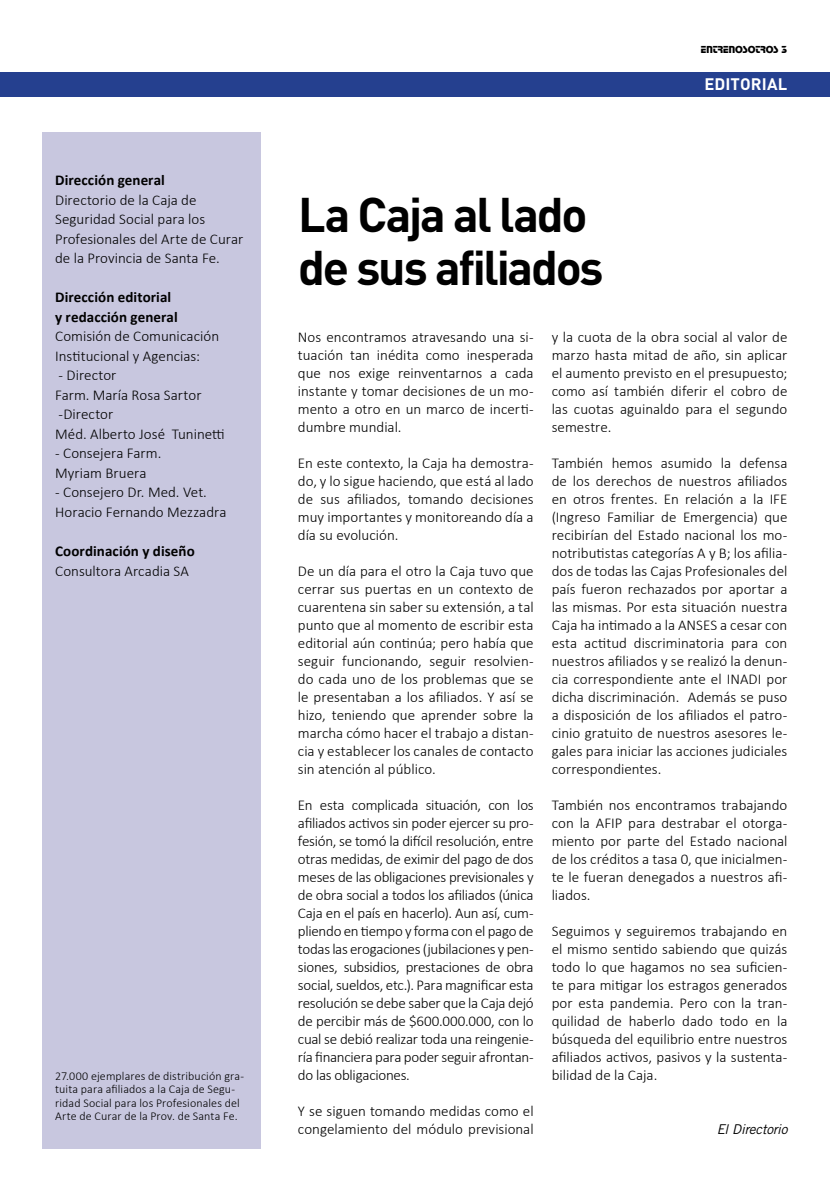
<style>
.page{position:relative;width:830px;height:1191px;background:#fff}
.page>*{position:absolute;margin:0;border:0;box-sizing:border-box;transform-origin:0 0}
.t1{font:700 48px/52.5px "DIN Pro";letter-spacing:-.05em;color:#000}
.t2{font:700 16.5px "DIN Pro";letter-spacing:.005em;color:#fff}
.t3{font:300 15px/18px "Calibri";color:#000;text-align:justify}
.t4{font:700 15px/19.5px "Calibri";letter-spacing:.005em;color:#000}
.t5{font:italic 13.5px "Trade Gothic LT Std";letter-spacing:-.015em;color:#000}
.t6{font:300 12px/13.5px "Calibri";letter-spacing:.01em;color:#000}
.t7{font:10.5px "Stop D";color:#000}
</style>
<div class="page">
<div style="left:0;top:72px;width:829px;height:25px;background:#25408f"></div>
<div style="left:42px;top:132px;width:218px;height:1016px;background:#c8c7df"></div>
<p class="t4" style="left:55px;top:170px;width:111px">Dirección general</p>
<p class="t3" style="left:55px;top:190px;width:190px;line-height:19.5px;text-align:left">Directorio de la Caja de<br>Seguridad Social para los<br>Profesionales del Arte de Curar de la Provincia de Santa Fe.</p>
<p class="t4" style="left:55px;top:287px;width:124px">Dirección editorial y redacción general</p>
<p class="t3" style="left:55px;top:326px;width:165px;line-height:19.5px">Comisión de Comunicación<br>Institucional y Agencias:</p>
<p class="t3" style="left:55px;top:365px;width:171px;line-height:19.5px;text-align:left">- Director<br>Farm. María Rosa Sartor -Director<br>Méd. Alberto José Tuninetti</p>
<p class="t3" style="left:55px;top:443px;width:108px;line-height:19.5px">- Consejera Farm.<br>Myriam Bruera</p>
<p class="t3" style="left:55px;top:482px;width:173px;line-height:19.5px">- Consejero Dr. Med. Vet.<br>Horacio Fernando Mezzadra</p>
<p class="t4" style="left:55px;top:541px;width:141px">Coordinación y diseño</p>
<p class="t3" style="left:55px;top:561px;width:135px">Consultora Arcadia SA</p>
<p class="t6" style="left:55px;top:1068px;width:190px">27.000 ejemplares de distribución gra&shy;tuita para afiliados a la Caja de Segu&shy;ridad Social para los Profesionales del Arte de Curar de la Prov. de Santa Fe.</p>
<h1 class="t1" style="left:298px;top:183px;width:307px">La Caja al lado de sus afiliados</h1>
<p class="t7" style="left:700px;top:43px;width:88px">ENTRENOSOTROS 3</p>
<p class="t2" style="left:704px;top:71px;width:84px">EDITORIAL</p>
<p class="t3" style="left:298px;top:328px;width:237px">Nos encontramos atravesando una si&shy;tuación tan inédita como inesperada que nos exige reinventarnos a cada instante y tomar decisiones de un mo&shy;mento a otro en un marco de incerti&shy;dumbre mundial.</p>
<p class="t3" style="left:298px;top:454px;width:237px">En este contexto, la Caja ha demostra&shy;do, y lo sigue haciendo, que está al lado de sus afiliados, tomando decisiones muy importantes y monitoreando día a día su evolución.</p>
<p class="t3" style="left:298px;top:562px;width:237px">De un día para el otro la Caja tuvo que cerrar sus puertas en un contexto de cuarentena sin saber su extensión, a tal punto que al momento de escribir esta editorial aún continúa; pero había que seguir funcionando, seguir resolvien&shy;do cada uno de los problemas que se le presentaban a los afiliados. Y así se hizo, teniendo que aprender sobre la marcha cómo hacer el trabajo a distan&shy;cia y establecer los canales de contacto sin atención al público.</p>
<p class="t3" style="left:298px;top:796px;width:237px">En esta complicada situación, con los afiliados activos sin poder ejercer su pro&shy;fesión, se tomó la difícil resolución, entre otras medidas, de eximir del pago de dos meses de las obligaciones previsionales y de obra social a todos los afiliados (única Caja en el país en hacerlo). Aun así, cum&shy;pliendo en tiempo y forma con el pago de todas las erogaciones (jubilaciones y pen&shy;siones, subsidios, prestaciones de obra social, sueldos, etc.). Para magnificar esta resolución se debe saber que la Caja dejó de percibir más de $600.000.000, con lo cual se debió realizar toda una reingenie&shy;ría financiera para poder seguir afrontan&shy;do las obligaciones.</p>
<p class="t3" style="left:298px;top:1102px;width:237px">Y se siguen tomando medidas como el congelamiento del módulo previsional</p>
<p class="t3" style="left:551px;top:328px;width:237px">y la cuota de la obra social al valor de marzo hasta mitad de año, sin aplicar el aumento previsto en el presupuesto; como así también diferir el cobro de las cuotas aguinaldo para el segundo semestre.</p>
<p class="t3" style="left:551px;top:454px;width:237px">También hemos asumido la defensa de los derechos de nuestros afiliados en otros frentes. En relación a la IFE (Ingreso Familiar de Emergencia) que recibirían del Estado nacional los mo&shy;notributistas categorías A y B; los afilia&shy;dos de todas las Cajas Profesionales del país fueron rechazados por aportar a las mismas. Por esta situación nuestra Caja ha intimado a la ANSES a cesar con esta actitud discriminatoria para con nuestros afiliados y se realizó la denun&shy;cia correspondiente ante el INADI por dicha discriminación. Además se puso a disposición de los afiliados el patro&shy;cinio gratuito de nuestros asesores le&shy;gales para iniciar las acciones judiciales correspondientes.</p>
<p class="t3" style="left:551px;top:796px;width:237px">También nos encontramos trabajando con la AFIP para destrabar el otorga&shy;miento por parte del Estado nacional de los créditos a tasa 0, que inicialmen&shy;te le fueran denegados a nuestros afi&shy;liados.</p>
<p class="t3" style="left:551px;top:922px;width:237px">Seguimos y seguiremos trabajando en el mismo sentido sabiendo que quizás todo lo que hagamos no sea suficien&shy;te para mitigar los estragos generados por esta pandemia. Pero con la tran&shy;quilidad de haberlo dado todo en la búsqueda del equilibrio entre nuestros afiliados activos, pasivos y la sustenta&shy;bilidad de la Caja.</p>
<p class="t5" style="left:716px;top:1121px;width:72px">El Directorio</p>
</div>
